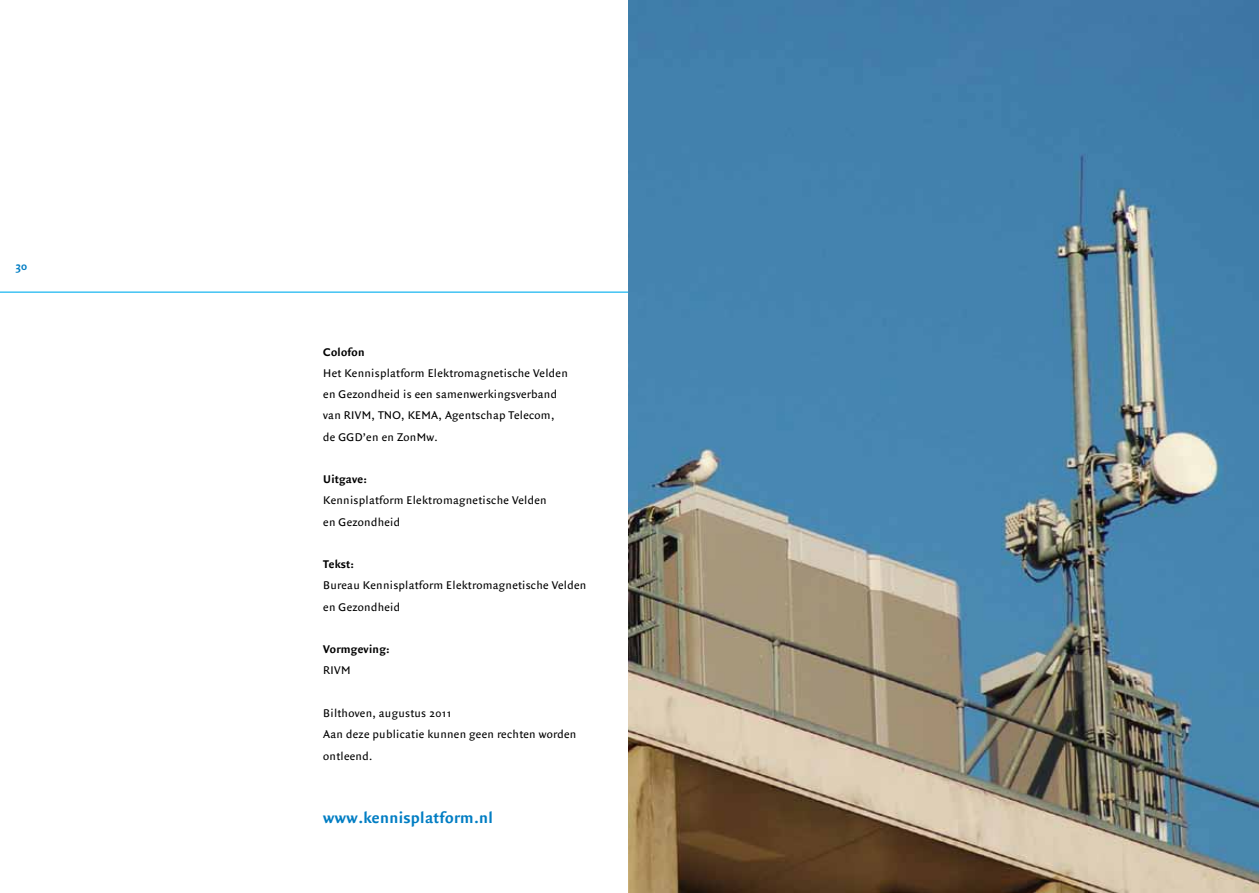
<style>
.page{position:relative;width:1259px;height:893px;background:#fff}
.page>*{position:absolute;margin:0;border:0;box-sizing:border-box;transform-origin:0 0}
.t1{font:700 16.5px "Quadraat Sans";letter-spacing:.025em;color:#007dc3}
.t2{font:12px/21.3px "Quadraat Sans";letter-spacing:.025em;color:#000}
.t3{font:700 12px "Quadraat Sans";letter-spacing:.025em;color:#000}
.t4{font:700 12px "Quadraat Sans";color:#007dc3}
</style>
<div class="page">
<hr style="left:0;top:292px;width:689px;height:1px;background:#00aeef">
<img style="left:629px;top:0;width:630px;height:893px">
<p class="t4" style="left:15px;top:260px;width:13px">30</p>
<p class="t3" style="left:323px;top:345px;width:43px">Colofon</p>
<p class="t2" style="left:323px;top:362px;width:246px">Het Kennisplatform Elektromagnetische Velden en Gezondheid is een samenwerkingsverband van RIVM, TNO, KEMA, Agentschap Telecom, de GGD’en en ZonMw.</p>
<p class="t3" style="left:323px;top:472px;width:45px">Uitgave:</p>
<p class="t2" style="left:323px;top:490px;width:225px">Kennisplatform Elektromagnetische Velden en Gezondheid</p>
<p class="t3" style="left:323px;top:557px;width:32px">Tekst:</p>
<p class="t2" style="left:323px;top:575px;width:265px">Bureau Kennisplatform Elektromagnetische Velden en Gezondheid</p>
<p class="t3" style="left:323px;top:642px;width:68px">Vormgeving:</p>
<p class="t2" style="left:323px;top:660px;width:29px">RIVM</p>
<p class="t2" style="left:323px;top:702px;width:255px">Bilthoven, augustus 2011<br>Aan deze publicatie kunnen geen rechten worden ontleend.</p>
<h1 class="t1" style="left:323px;top:808px;width:171px">www.kennisplatform.nl</h1>
</div>
